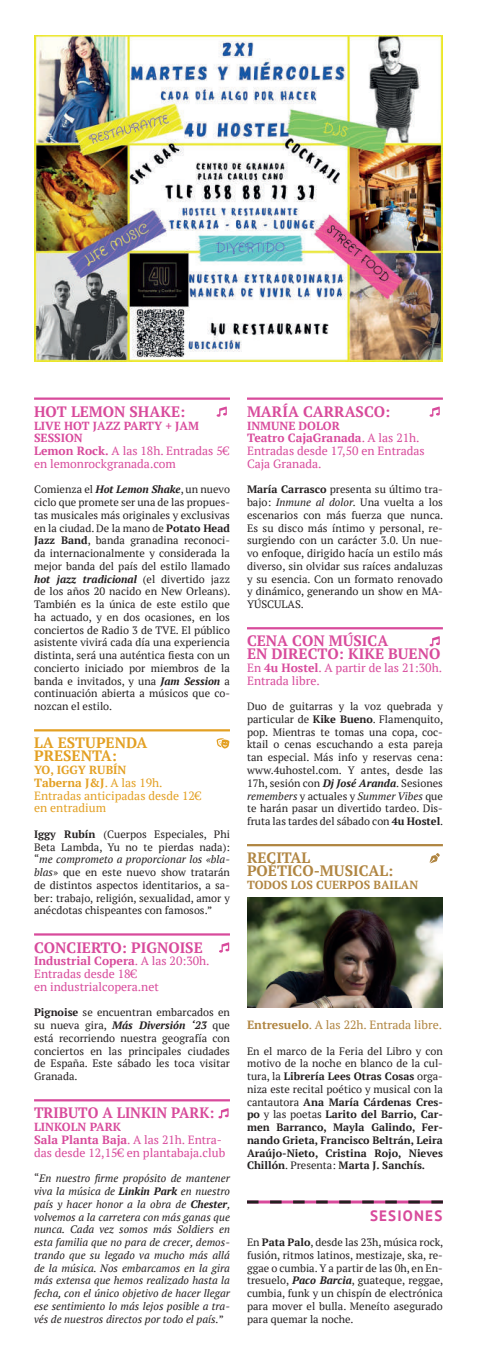
<style>
.page{position:relative;width:477px;height:1370px;background:#fff}
.page>*{position:absolute;margin:0;border:0;box-sizing:border-box;transform-origin:0 0}
.t1{font:700 15px/12.8px "PT Serif";color:#d84a9b}
.t2{font:700 15px/12.8px "PT Serif";color:#b08541}
.t3{font:700 15px/12.8px "PT Serif";color:#e3a023}
.t4{font:700 15px "PT Serif";color:#d84a9b;scale:.95 1}
.t5{font:700 15px "PT Sans";letter-spacing:.08em;color:#d84a9b}
.t6{font:11.85px/12.8px "PT Serif";color:#d84a9b}
.t7{font:11.85px/12.8px "PT Serif";color:#e3a023}
.t8{font:11.85px "PT Serif";color:#b08541}
.t9{font:700 11.7px/12.8px "PT Serif";color:#d84a9b}
.t10{font:700 11.7px "PT Serif";color:#b08541}
.t11{font:700 11.7px "PT Serif";color:#e3a023}
.t12{font:10.65px/12.8px "PT Serif";color:#231f20;text-align:justify}
.t13{font:italic 10.65px/12.8px "PT Serif";color:#231f20;text-align:justify}
.t14{font:700 10.65px/12.8px "PT Serif";color:#231f20;text-align:justify}
.s1{font-weight:700}
.s2{font-weight:700;font-style:italic}
.s3{font-style:italic}
.s4{font-style:normal}
.s5{font-weight:400}
</style>
<div class="page">
<hr style="left:34px;top:397px;width:196px;height:3px;background:#d84a9b">
<hr style="left:34px;top:729px;width:196px;height:2px;background:#e3a023">
<hr style="left:34px;top:933px;width:196px;height:2px;background:#d84a9b">
<hr style="left:34px;top:1099px;width:196px;height:2px;background:#d84a9b">
<svg style="left:216px;top:406px;width:10px;height:11px"></svg>
<svg style="left:216px;top:738px;width:13px;height:10px"></svg>
<svg style="left:219px;top:942px;width:10px;height:10px"></svg>
<svg style="left:218px;top:1108px;width:10px;height:10px"></svg>
<hr style="left:247px;top:397px;width:195px;height:3px;background:#d84a9b">
<hr style="left:247px;top:627px;width:195px;height:2px;background:#d84a9b">
<hr style="left:247px;top:844px;width:195px;height:2px;background:#b08541">
<svg style="left:247px;top:1200px;width:195px;height:3px"></svg>
<svg style="left:429px;top:406px;width:10px;height:11px"></svg>
<svg style="left:429px;top:636px;width:10px;height:10px"></svg>
<svg style="left:429px;top:853px;width:10px;height:10px"></svg>
<img style="left:247px;top:897px;width:195px;height:110px">
<img style="left:34px;top:35px;width:408px;height:327px">
<h1 class="t1" style="left:34px;top:405px;width:153px">HOT LEMON SHAKE:</h1>
<p class="t9" style="left:34px;top:419px;width:166px">LIVE HOT JAZZ PARTY + JAM<br>SESSION</p>
<p class="t6" style="left:34px;top:444px;width:196px"><span class="s1">Lemon Rock.</span> A las 18h. Entradas 5€ en lemonrockgranada.com</p>
<p class="t12" style="left:34px;top:483px;width:198px">Comienza el <span class="s2">Hot Lemon Shake</span>, un nuevo ciclo que promete ser una de las propues&shy;tas musicales más originales y exclusivas en la ciudad. De la mano de <span class="s1">Potato Head Jazz Band</span>, banda granadina reconoci&shy;da internacionalmente y considerada la mejor banda del país del estilo llamado <span class="s2">hot jazz tradicional</span> (el divertido jazz de los años 20 nacido en New Orleans).<br>También es la única de este estilo que ha actuado, y en dos ocasiones, en los conciertos de Radio 3 de TVE. El público asistente vivirá cada día una experiencia distinta, será una auténtica fiesta con un concierto iniciado por miembros de la banda e invitados, y una <span class="s2">Jam Session</span> a continuación abierta a músicos que co&shy;nozcan el estilo.</p>
<h1 class="t3" style="left:34px;top:736px;width:115px">LA ESTUPENDA<br>PRESENTA:</h1>
<p class="t11" style="left:34px;top:762px;width:94px">YO, IGGY RUBÍN</p>
<p class="t7" style="left:34px;top:776px;width:168px"><span class="s1">Taberna J&amp;J</span>. A las 19h.<br>Entradas anticipadas desde 12€ en entradium</p>
<p class="t12" style="left:34px;top:827px;width:197px"><span class="s1">Iggy Rubín</span> (Cuerpos Especiales, Phi Beta Lambda, Yu no te pierdas nada): “<span class="s3">me comprometo a proporcionar los «bla&shy;blas</span>» que en este nuevo show tratarán de distintos aspectos identitarios, a sa&shy;ber: trabajo, religión, sexualidad, amor y anécdotas chispeantes con famosos.”</p>
<h1 class="t1" style="left:34px;top:940px;width:170px">CONCIERTO: PIGNOISE</h1>
<p class="t6" style="left:34px;top:954px;width:177px"><span class="s1">Industrial Copera</span>. A las 20:30h.<br>Entradas desde 18€<br>en industrialcopera.net</p>
<p class="t12" style="left:34px;top:1006px;width:197px"><span class="s1">Pignoise</span> se encuentran embarcados en su nueva gira, <span class="s2">Más Diversión ‘23</span> que está recorriendo nuestra geografía con conciertos en las principales ciudades de España. Este sábado les toca visitar Granada.</p>
<h1 class="t4" style="left:34px;top:1103px;width:191px">TRIBUTO A LINKIN PARK:</h1>
<p class="t9" style="left:34px;top:1120px;width:88px">LINKOLN PARK</p>
<p class="t6" style="left:34px;top:1133px;width:192px"><span class="s1">Sala Planta Baja</span>. A las 21h. Entra&shy;das desde 12,15€ en plantabaja.club</p>
<p class="t13" style="left:34px;top:1171px;width:198px"><span class="s4">“</span>En nuestro firme propósito de mantener viva la música de <span class="s1">Linkin Park</span> en nuestro país y hacer honor a la obra de <span class="s1">Chester</span>, volvemos a la carretera con más ganas que nunca. Cada vez somos más Soldiers en esta familia que no para de crecer, demos&shy;trando que su legado va mucho más allá de la música. Nos embarcamos en la gira más extensa que hemos realizado hasta la fecha, con el único objetivo de hacer llegar ese sentimiento lo más lejos posible a tra&shy;vés de nuestros directos por todo el país.<span class="s4">”</span></p>
<h1 class="t1" style="left:247px;top:405px;width:145px">MARÍA CARRASCO:</h1>
<p class="t9" style="left:247px;top:419px;width:94px">INMUNE DOLOR</p>
<p class="t6" style="left:247px;top:431px;width:179px"><span class="s1">Teatro CajaGranada</span>. A las 21h.<br>Entradas desde 17,50 en Entradas<br>Caja Granada.</p>
<p class="t12" style="left:247px;top:483px;width:198px"><span class="s1">María Carrasco</span> presenta su último tra&shy;bajo: <span class="s3">Inmune al dolor.</span> Una vuelta a los escenarios con más fuerza que nunca.<br>Es su disco más íntimo y personal, re&shy;surgiendo con un carácter 3.0. Un nue&shy;vo enfoque, dirigido hacía un estilo más diverso, sin olvidar sus raíces andaluzas y su esencia. Con un formato renovado y dinámico, generando un show en MA-YÚSCULAS.</p>
<h1 class="t1" style="left:247px;top:634px;width:195px">CENA CON MÚSICA<br>EN DIRECTO: KIKE BUENO</h1>
<p class="t6" style="left:247px;top:661px;width:196px">En <span class="s1">4u Hostel</span>. A partir de las 21:30h.<br>Entrada libre.</p>
<p class="t12" style="left:247px;top:700px;width:198px">Duo de guitarras y la voz quebrada y particular de <span class="s1">Kike Bueno</span>. Flamenquito, pop. Mientras te tomas una copa, coc&shy;ktail o cenas escuchando a esta pareja tan especial. Más info y reservas cena: www.4uhostel.com. Y antes, desde las 17h, sesión con <span class="s2">Dj José Aranda</span>. Sesiones <span class="s3">remembers</span> y actuales y <span class="s3">Summer Vibes</span> que te harán pasar un divertido tardeo. Dis&shy;fruta las tardes del sábado con <span class="s1">4u Hostel</span>.</p>
<h1 class="t2" style="left:247px;top:851px;width:148px">RECITAL<br>POÉTICO-MUSICAL:</h1>
<p class="t10" style="left:247px;top:876px;width:172px">TODOS LOS CUERPOS BAILAN</p>
<p class="t8" style="left:247px;top:1017px;width:196px"><span class="s1">Entresuelo</span>. A las 22h. Entrada libre.</p>
<p class="t14" style="left:247px;top:1044px;width:197px"><span class="s5">En el marco de la Feria del Libro y con motivo de la noche en blanco de la cul&shy;tura, la</span> Librería Lees Otras Cosas <span class="s5">orga&shy;niza este recital poético y musical con la cantautora</span> Ana María Cárdenas Cres&shy;po <span class="s5">y las poetas</span> Larito del Barrio, Car&shy;men Barranco, Mayla Galindo, Fer&shy;nando Grieta, Francisco Beltrán, Leira Araújo-Nieto, Cristina Rojo, Nieves Chillón<span class="s5">. Presenta:</span> Marta J. Sanchís.</p>
<h1 class="t5" style="left:370px;top:1205px;width:74px">SESIONES</h1>
<p class="t12" style="left:247px;top:1235px;width:198px">En <span class="s1">Pata Palo</span>, desde las 23h, música rock, fusión, ritmos latinos, mestizaje, ska, re&shy;ggae o cumbia. Y a partir de las 0h, en En&shy;tresuelo, <span class="s2">Paco Barcia</span>, guateque, reggae, cumbia, funk y un chispín de electrónica para mover el bulla. Meneíto asegurado para quemar la noche.</p>
</div>
